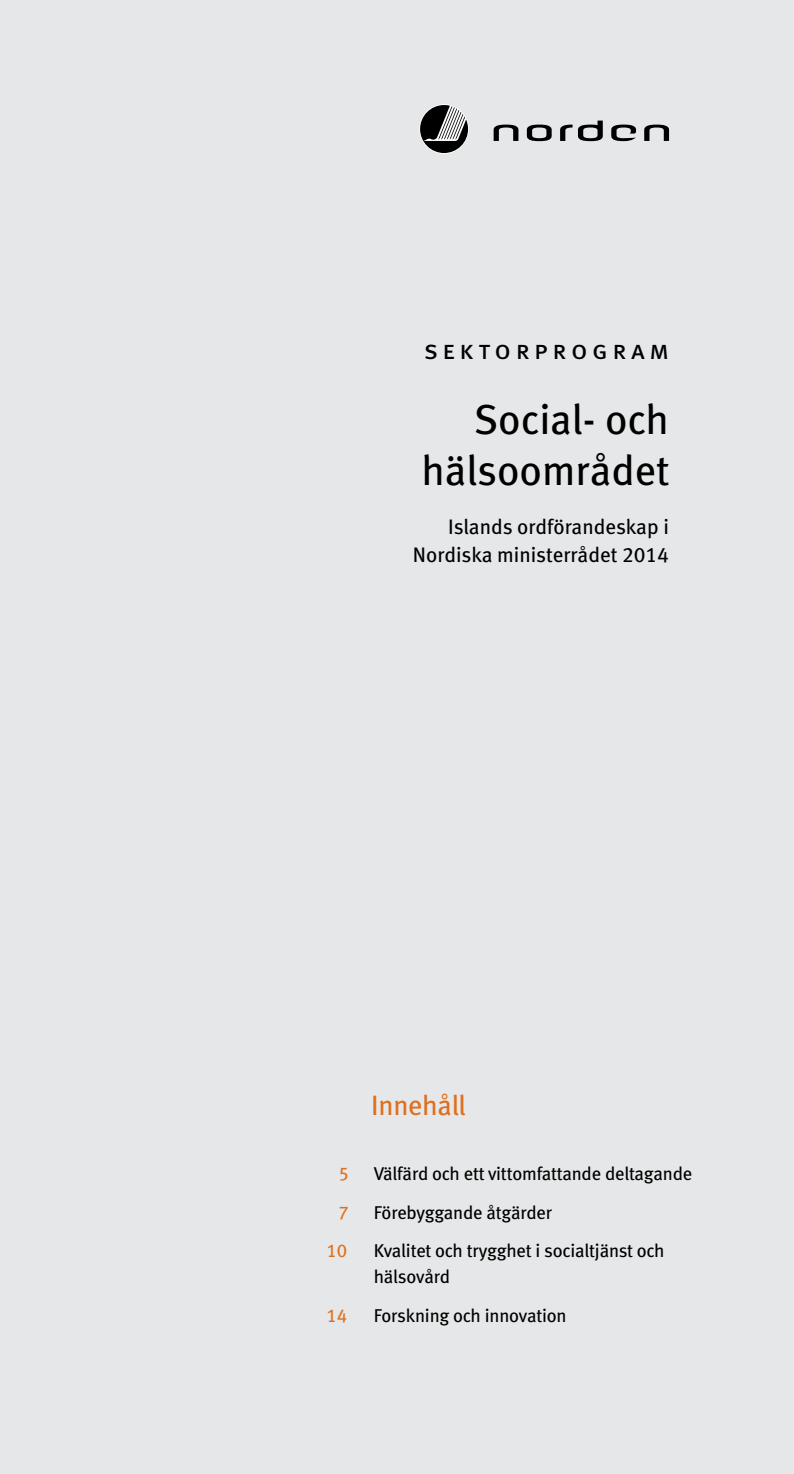
<style>
.page{position:relative;width:794px;height:1474px;background:#fff}
.page>*{position:absolute;margin:0;border:0;box-sizing:border-box;transform-origin:0 0}
.t1{font:42px/50.8px "Meta Book LF";color:#000;text-align:right}
.t2{font:28px "Meta Book LF";letter-spacing:-.01em;color:#df6f1d}
.t3{font:26.25px "Meta Book LF Caps";letter-spacing:.18em;color:#000}
.t4{font:21px/28px "Meta Book LF";color:#000;text-align:right}
.t5{font:18.55px/26.2px "Meta Book LF";letter-spacing:-.01em;color:#000}
.t6{font:18.55px "Meta Book LF";color:#df6f1d}
</style>
<div class="page">
<div style="left:0;top:0;width:794px;height:1473px;background:#e6e7e8"></div>
<svg style="left:420px;top:105px;width:48px;height:48px"></svg>
<svg style="left:493px;top:125px;width:25px;height:16px"></svg>
<svg style="left:644px;top:125px;width:25px;height:16px"></svg>
<svg style="left:527px;top:125px;width:25px;height:16px"></svg>
<svg style="left:611px;top:125px;width:25px;height:16px"></svg>
<svg style="left:578px;top:121px;width:25px;height:20px"></svg>
<svg style="left:560px;top:125px;width:12px;height:16px"></svg>
<h3 class="t3" style="left:424px;top:334px;width:247px">sektorprogram</h3>
<h1 class="t1" style="left:421px;top:394px;width:250px">Social- och hälsoområdet</h1>
<p class="t4" style="left:413px;top:512px;width:258px">Islands ordförandeskap i<br>Nordiska ministerrådet 2014</p>
<h2 class="t2" style="left:371px;top:1088px;width:96px">Innehåll</h2>
<p class="t6" style="left:338px;top:1162px;width:12px">5</p>
<p class="t5" style="left:374px;top:1160px;width:320px">Välfärd och ett vittomfattande deltagande</p>
<p class="t6" style="left:338px;top:1201px;width:12px">7</p>
<p class="t5" style="left:374px;top:1198px;width:180px">Förebyggande åtgärder</p>
<p class="t6" style="left:326px;top:1239px;width:22px">10</p>
<p class="t5" style="left:374px;top:1237px;width:292px">Kvalitet och trygghet i socialtjänst och hälsovård</p>
<p class="t6" style="left:326px;top:1304px;width:22px">14</p>
<p class="t5" style="left:374px;top:1302px;width:194px">Forskning och innovation</p>
</div>
